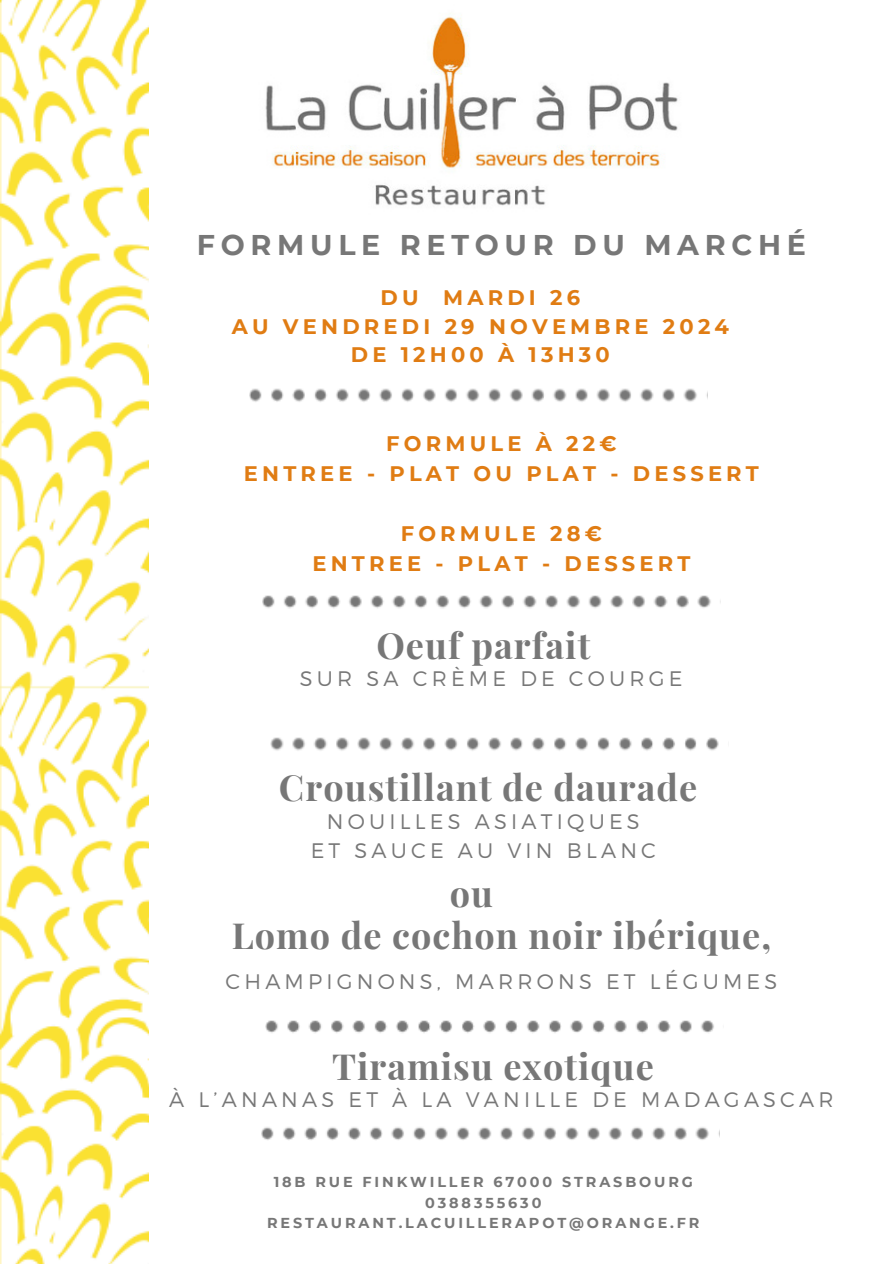
<style>
.page{position:relative;width:894px;height:1264px;background:#fff}
.page>*{position:absolute;margin:0;border:0;box-sizing:border-box;transform-origin:0 0}
.t1{font:700 36px "Playfair Display";letter-spacing:.03em;color:#777}
.t2{font:700 28.5px "Montserrat";letter-spacing:.2em;color:#777}
.t3{font:300 21px/29.2px "Montserrat";letter-spacing:.2em;color:#777;text-align:center}
.t4{font:700 21px/28.5px "Montserrat";letter-spacing:.2em;color:#e07c13;text-align:center}
.t5{font:700 14.4px "Montserrat";letter-spacing:.2em;color:#777}
</style>
<div class="page">
<img style="left:265px;top:16px;width:413px;height:190px">
<img style="left:0;top:0;width:149px;height:1263px">
<svg style="left:261px;top:1127px;width:448px;height:13px"></svg>
<svg style="left:249px;top:388px;width:448px;height:14px"></svg>
<svg style="left:262px;top:595px;width:449px;height:14px"></svg>
<svg style="left:266px;top:1020px;width:448px;height:13px"></svg>
<svg style="left:270px;top:737px;width:449px;height:14px"></svg>
<h3 class="t2" style="left:197px;top:227px;width:610px">FORMULE RETOUR DU MARCHÉ</h3>
<h3 class="t4" style="left:232px;top:283px;width:498px">DU MARDI 26<br>AU VENDREDI 29 NOVEMBRE 2024<br>DE 12H00 À 13H30</h3>
<h3 class="t4" style="left:244px;top:428px;width:516px;line-height:30.3px">FORMULE À 22€<br>ENTREE - PLAT OU PLAT - DESSERT</h3>
<h1 class="t4" style="left:312px;top:518px;width:379px;line-height:30.3px">FORMULE 28€<br>ENTREE - PLAT - DESSERT</h1>
<h1 class="t1" style="left:376px;top:619px;width:215px">Oeuf parfait</h1>
<p class="t3" style="left:300px;top:663px;width:384px">SUR SA CRÈME DE COURGE</p>
<h4 class="t1" style="left:279px;top:761px;width:419px">Croustillant de daurade</h4>
<h4 class="t3" style="left:310px;top:805px;width:347px">NOUILLES ASIATIQUES<br>ET SAUCE AU VIN BLANC</h4>
<h1 class="t1" style="left:449px;top:867px;width:45px">ou</h1>
<h1 class="t1" style="left:232px;top:910px;width:540px">Lomo de cochon noir ibérique,</h1>
<h4 class="t3" style="left:225px;top:965px;width:553px">CHAMPIGNONS, MARRONS ET LÉGUMES</h4>
<h4 class="t1" style="left:332px;top:1040px;width:323px">Tiramisu exotique</h4>
<h1 class="t3" style="left:169px;top:1084px;width:665px">À L’ANANAS ET À LA VANILLE DE MADAGASCAR</h1>
<p class="t5" style="left:274px;top:1173px;width:420px">18B RUE FINKWILLER 67000 STRASBOURG</p>
<p class="t5" style="left:425px;top:1193px;width:118px">0388355630</p>
<h2 class="t5" style="left:267px;top:1213px;width:433px">RESTAURANT.LACUILLERAPOT@ORANGE.FR</h2>
</div>
